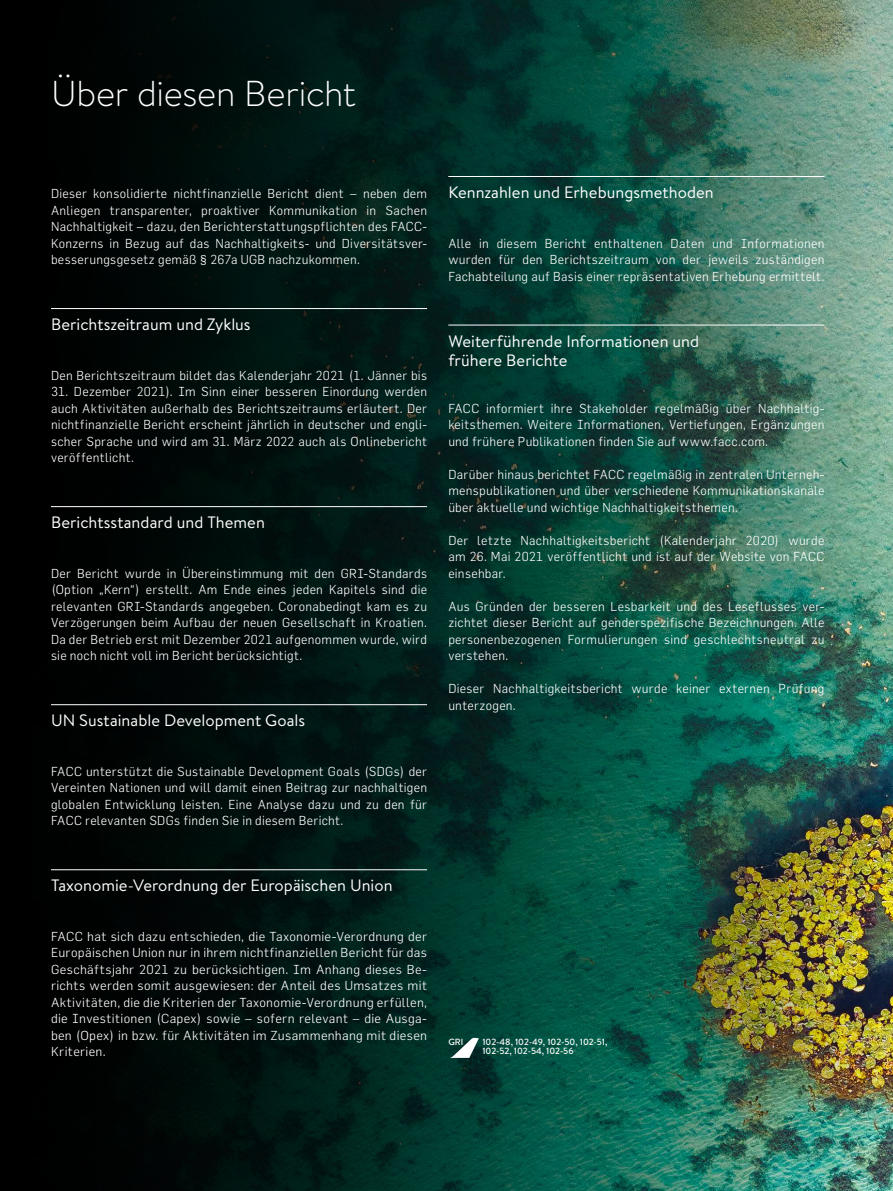
<style>
.page{position:relative;width:893px;height:1191px;background:#fff}
.page>*{position:absolute;margin:0;border:0;box-sizing:border-box;transform-origin:0 0}
.t1{font:300 36px "Brandon Text";letter-spacing:-.005em;color:#fff}
.t2{font:16.5px/19.5px "Brandon Text";color:#fff}
.t3{font:300 12.75px/16.5px "Flama";letter-spacing:.025em;color:#fff;text-align:justify}
.t4{font:500 9px/9px "Brandon Text";color:#fff}
</style>
<div class="page">
<img style="left:0;top:0;width:893px;height:1191px">
<hr style="left:51px;top:308px;width:376px;height:1px;background:#fff">
<hr style="left:51px;top:506px;width:376px;height:1px;background:#fff">
<hr style="left:51px;top:704px;width:376px;height:1px;background:#fff">
<hr style="left:51px;top:869px;width:376px;height:1px;background:#fff">
<hr style="left:448px;top:176px;width:376px;height:1px;background:#fff">
<hr style="left:448px;top:325px;width:376px;height:1px;background:#fff">
<svg style="left:449px;top:1037px;width:30px;height:20px"></svg>
<h1 class="t1" style="left:51px;top:69px;width:306px">Über diesen Bericht</h1>
<p class="t3" style="left:51px;top:185px;width:378px">Dieser konsolidierte nichtfinanzielle Bericht dient – neben dem Anliegen transparenter, proaktiver Kommunikation in Sachen Nachhaltigkeit – dazu, den Berichterstattungspflichten des FACC-Konzerns in Bezug auf das Nachhaltigkeits- und Diversitätsver&shy;besserungsgesetz gemäß § 267a UGB nachzukommen.</p>
<p class="t2" style="left:51px;top:314px;width:201px">Berichtszeitraum und Zyklus</p>
<p class="t3" style="left:51px;top:366px;width:378px">Den Berichtszeitraum bildet das Kalenderjahr 2021 (1. Jänner bis</p>
<p class="t3" style="left:51px;top:383px;width:378px">31. Dezember 2021). Im Sinn einer besseren Einordung werden auch Aktivitäten außerhalb des Berichtszeitraums erläutert. Der nichtfinanzielle Bericht erscheint jährlich in deutscher und engli&shy;scher Sprache und wird am 31. März 2022 auch als Onlinebericht veröffentlicht.</p>
<p class="t2" style="left:51px;top:512px;width:215px">Berichtsstandard und Themen</p>
<p class="t3" style="left:51px;top:564px;width:378px">Der Bericht wurde in Übereinstimmung mit den GRI-Standards (Option „Kern“) erstellt. Am Ende eines jeden Kapitels sind die relevanten GRI-Standards angegeben. Coronabedingt kam es zu Verzögerungen beim Aufbau der neuen Gesellschaft in Kroatien.<br>Da der Betrieb erst mit Dezember 2021 aufgenommen wurde, wird sie noch nicht voll im Bericht berücksichtigt.</p>
<p class="t2" style="left:51px;top:710px;width:256px">UN Sustainable Development Goals</p>
<p class="t3" style="left:51px;top:762px;width:378px">FACC unterstützt die Sustainable Development Goals (SDGs) der Vereinten Nationen und will damit einen Beitrag zur nachhaltigen globalen Entwicklung leisten. Eine Analyse dazu und zu den für FACC relevanten SDGs finden Sie in diesem Bericht.</p>
<p class="t2" style="left:51px;top:875px;width:343px">Taxonomie-Verordnung der Europäischen Union</p>
<p class="t3" style="left:51px;top:927px;width:378px">FACC hat sich dazu entschieden, die Taxonomie-Verordnung der Europäischen Union nur in ihrem nichtfinanziellen Bericht für das Geschäftsjahr 2021 zu berücksichtigen. Im Anhang dieses Be&shy;richts werden somit ausgewiesen: der Anteil des Umsatzes mit Aktivitäten, die die Kriterien der Taxonomie-Verordnung erfüllen, die Investitionen (Capex) sowie – sofern relevant – die Ausga&shy;ben (Opex) in bzw. für Aktivitäten im Zusammenhang mit diesen Kriterien.</p>
<p class="t2" style="left:448px;top:182px;width:267px">Kennzahlen und Erhebungsmethoden</p>
<p class="t3" style="left:448px;top:234px;width:378px">Alle in diesem Bericht enthaltenen Daten und Informationen wurden für den Berichtszeitraum von der jeweils zuständigen Fachabteilung auf Basis einer repräsentativen Erhebung ermittelt.</p>
<p class="t2" style="left:448px;top:330px;width:252px">Weiterführende Informationen und frühere Berichte</p>
<p class="t3" style="left:448px;top:399px;width:378px">FACC informiert ihre Stakeholder regelmäßig über Nachhaltig&shy;keitsthemen. Weitere Informationen, Vertiefungen, Ergänzungen und frühere Publikationen finden Sie auf www.facc.com.</p>
<p class="t3" style="left:448px;top:465px;width:378px">Darüber hinaus berichtet FACC regelmäßig in zentralen Unterneh&shy;menspublikationen und über verschiedene Kommunikationskanäle über aktuelle und wichtige Nachhaltigkeitsthemen.</p>
<p class="t3" style="left:448px;top:531px;width:378px">Der letzte Nachhaltigkeitsbericht (Kalenderjahr 2020) wurde am 26. Mai 2021 veröffentlicht und ist auf der Website von FACC einsehbar.</p>
<p class="t3" style="left:448px;top:597px;width:378px">Aus Gründen der besseren Lesbarkeit und des Leseflusses ver&shy;zichtet dieser Bericht auf genderspezifische Bezeichnungen. Alle personenbezogenen Formulierungen sind geschlechtsneutral zu verstehen.</p>
<p class="t3" style="left:448px;top:680px;width:378px">Dieser Nachhaltigkeitsbericht wurde keiner externen Prüfung unterzogen.</p>
<p class="t4" style="left:448px;top:1037px;width:17px">GRI</p>
<p class="t4" style="left:482px;top:1037px;width:127px">102-48, 102-49, 102-50, 102-51,<br>102-52, 102-54, 102-56</p>
</div>
